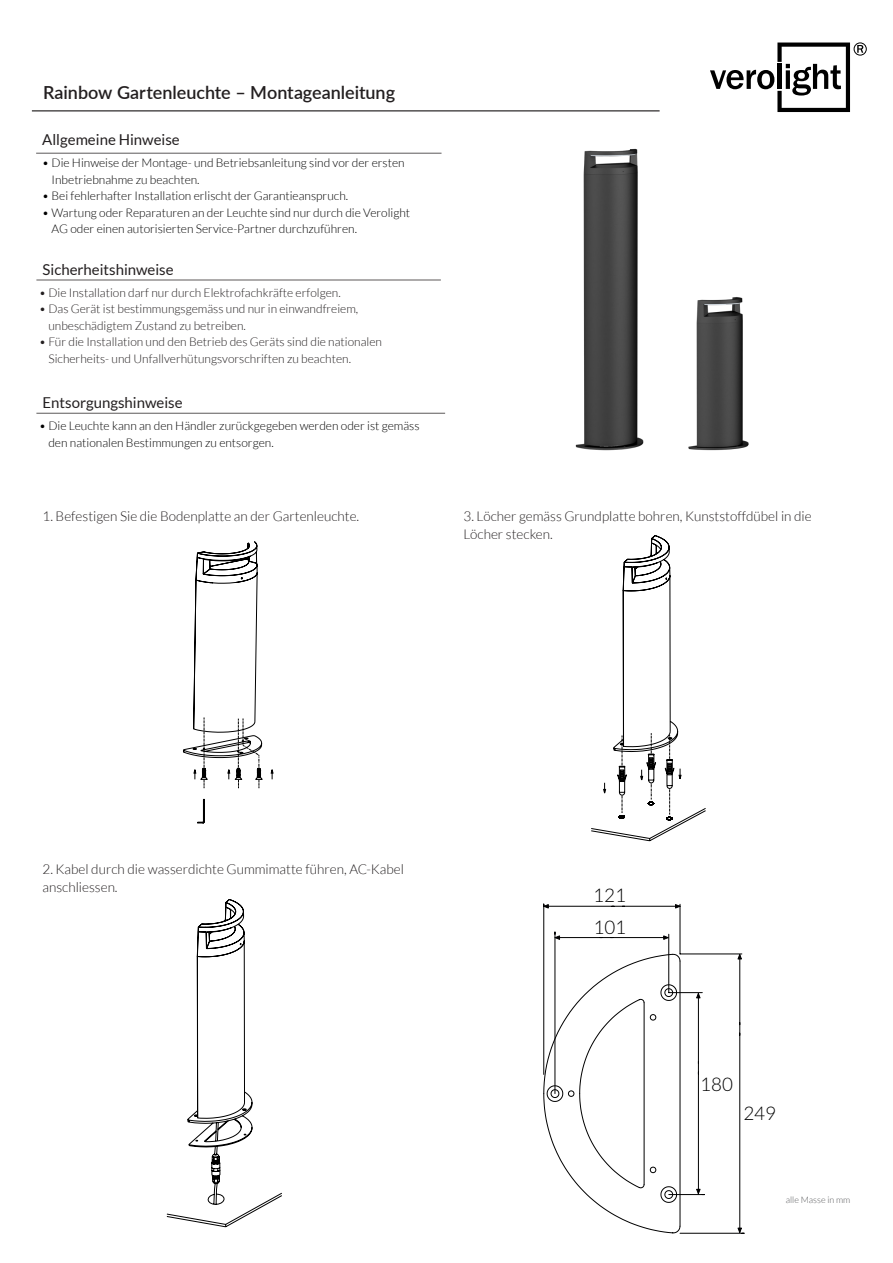
<style>
.page{position:relative;width:893px;height:1263px;background:#fff}
.page>*{position:absolute;margin:0;border:0;box-sizing:border-box;transform-origin:0 0}
.t1{font:300 18.75px/31.2px "Lato";color:#000001}
.t2{font:600 18px "Lato";color:#231f20}
.t3{font:15px "Lato";color:#231f20}
.t4{font:300 13.5px/17.4px "Lato";color:#231f20}
.t5{font:300 12px "Lato";color:#000}
.t6{font:300 12px "Lato";color:#231f20}
.t7{font:300 9px "Lato";color:#57585a}
</style>
<div class="page">
<hr style="left:32px;top:110px;width:628px;height:2px;background:#231f20">
<svg style="left:710px;top:43px;width:140px;height:69px"></svg>
<svg style="left:857px;top:45px;width:6px;height:8px"></svg>
<div style="left:854px;top:43px;width:13px;height:13px;border:1px solid #000;border-radius:50%"></div>
<hr style="left:36px;top:280px;width:405px;height:1px;background:#231f20">
<hr style="left:36px;top:153px;width:405px;height:1px;background:#231f20">
<hr style="left:36px;top:413px;width:409px;height:1px;background:#231f20">
<svg style="left:183px;top:541px;width:91px;height:283px"></svg>
<svg style="left:166px;top:899px;width:116px;height:328px"></svg>
<img style="left:688px;top:297px;width:61px;height:154px">
<img style="left:575px;top:148px;width:69px;height:303px">
<svg style="left:591px;top:535px;width:115px;height:306px"></svg>
<svg style="left:544px;top:904px;width:198px;height:329px"></svg>
<p class="t2" style="left:43px;top:80px;width:353px">Rainbow Gartenleuchte – Montageanleitung</p>
<p class="t3" style="left:42px;top:131px;width:139px">Allgemeine Hinweise</p>
<p class="t5" style="left:42px;top:156px;width:364px">• Die Hinweise der Montage- und Betriebsanleitung sind vor der ersten</p>
<p class="t5" style="left:52px;top:173px;width:150px">Inbetriebnahme zu beachten.</p>
<p class="t5" style="left:42px;top:189px;width:307px">• Bei fehlerhafter Installation erlischt der Garantieanspruch.</p>
<p class="t5" style="left:42px;top:206px;width:369px">• Wartung oder Reparaturen an der Leuchte sind nur durch die Verolight</p>
<p class="t5" style="left:52px;top:222px;width:307px">AG oder einen autorisierten Service-Partner durchzuführen.</p>
<p class="t3" style="left:43px;top:261px;width:133px">Sicherheitshinweise</p>
<p class="t6" style="left:39px;top:286px;width:303px">• Die Installation darf nur durch Elektrofachkräfte erfolgen.</p>
<p class="t6" style="left:39px;top:303px;width:321px">• Das Gerät ist bestimmungsgemäss und nur in einwandfreiem,</p>
<p class="t6" style="left:48px;top:319px;width:199px">unbeschädigtem Zustand zu betreiben.</p>
<p class="t6" style="left:39px;top:336px;width:344px">• Für die Installation und den Betrieb des Geräts sind die nationalen</p>
<p class="t6" style="left:48px;top:352px;width:304px">Sicherheits- und Unfallverhütungsvorschriften zu beachten.</p>
<p class="t3" style="left:43px;top:394px;width:142px">Entsorgungshinweise</p>
<p class="t5" style="left:39px;top:419px;width:382px">• Die Leuchte kann an den Händler zurückgegeben werden oder ist gemäss</p>
<p class="t5" style="left:48px;top:436px;width:227px">den nationalen Bestimmungen zu entsorgen.</p>
<p class="t4" style="left:43px;top:508px;width:318px">1. Befestigen Sie die Bodenplatte an der Gartenleuchte.</p>
<p class="t4" style="left:463px;top:508px;width:350px">3. Löcher gemäss Grundplatte bohren, Kunststoffdübel in die<br>Löcher stecken.</p>
<p class="t4" style="left:43px;top:861px;width:363px">2. Kabel durch die wasserdichte Gummimatte führen, AC-Kabel anschliessen.</p>
<p class="t1" style="left:593px;top:880px;width:34px">121<br>101</p>
<p class="t1" style="left:700px;top:1069px;width:34px">180</p>
<p class="t1" style="left:743px;top:1098px;width:34px">249</p>
<p class="t7" style="left:786px;top:1195px;width:66px">alle Masse in mm</p>
</div>
